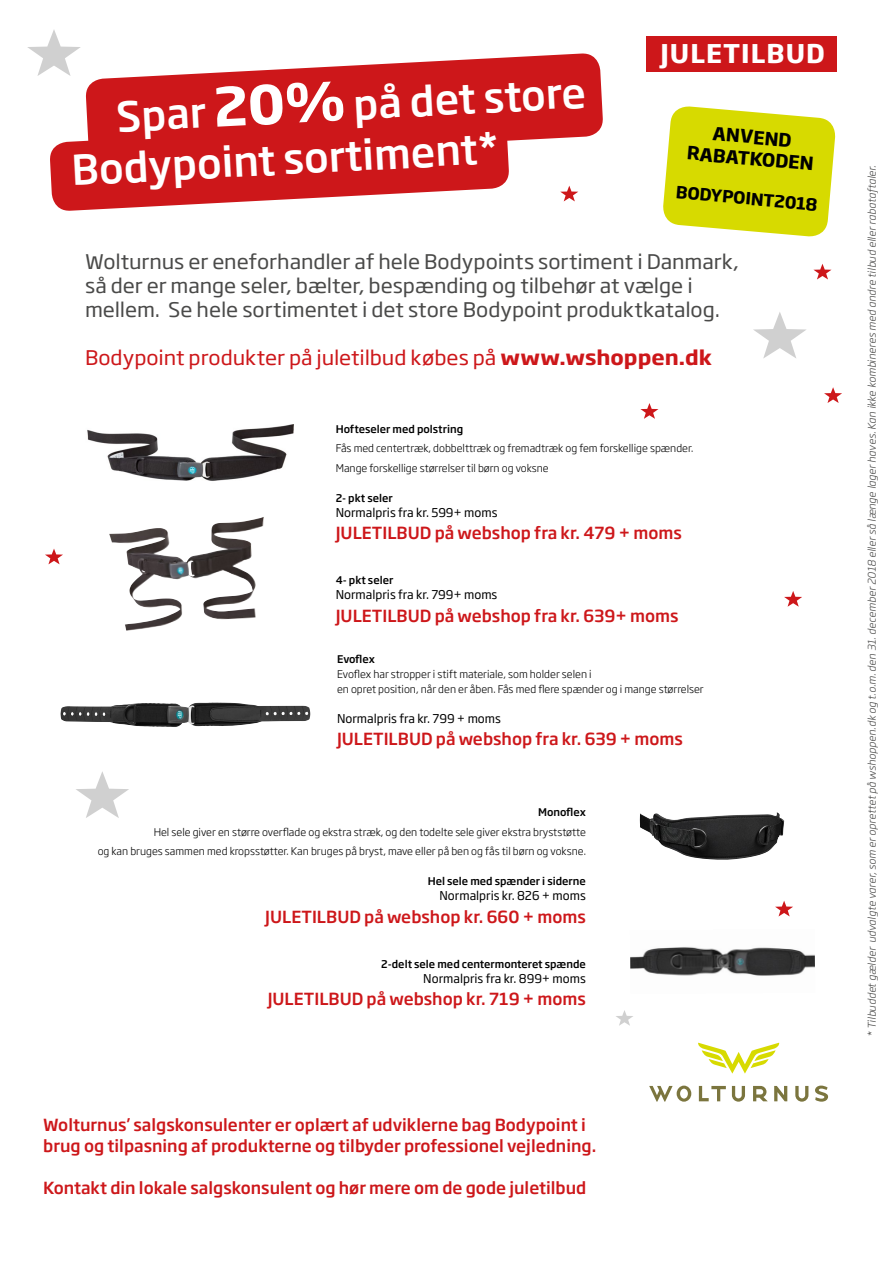
<style>
.page{position:relative;width:893px;height:1263px;background:#fff}
.page>*{position:absolute;margin:0;border:0;box-sizing:border-box;transform-origin:0 0}
.t1{font:500 40.5px/51px "Soho Gothic Pro";color:#fff}
.t2{font:700 25.5px "Soho Gothic Pro";letter-spacing:.04em;color:#fff}
.t3{font:19.95px/24px "Soho Gothic Pro";letter-spacing:-.005em;color:#4a4a49;scale:1.05 1}
.t4{font:19.95px "Soho Gothic Pro";letter-spacing:-.005em;color:#cd171a;scale:1.05 1}
.t5{font:700 18px/21.6px "Soho Gothic Pro";color:#000;text-align:center}
.t6{font:500 16.5px/21px "Soho Gothic Pro";color:#cd171a}
.t7{font:700 16.5px "Soho Gothic Pro";color:#000}
.t8{font:12px "Soho Gothic Pro";color:#000}
.t9{font:300 10.5px/19.5px "Soho Gothic Pro";color:#000}
.t10{font:italic 300 10.5px "Soho Gothic Pro";letter-spacing:.005em;color:#4a4a49}
.t11{font:500 10.5px "Soho Gothic Pro";color:#000}
.s1{font-weight:700;font-size:52.5px}
.s2{font-weight:700}
</style>
<div class="page">
<svg style="left:616px;top:1010px;width:17px;height:16px"></svg>
<svg style="left:27px;top:30px;width:54px;height:46px"></svg>
<svg style="left:560px;top:186px;width:18px;height:15px"></svg>
<svg style="left:663px;top:106px;width:173px;height:131px"></svg>
<svg style="left:50px;top:140px;width:459px;height:71px"></svg>
<svg style="left:85px;top:53px;width:518px;height:110px;fill:#cd171a"></svg>
<div style="left:646px;top:36px;width:191px;height:35px;background:#cd171a"></div>
<svg style="left:753px;top:312px;width:53px;height:46px"></svg>
<svg style="left:824px;top:387px;width:18px;height:16px"></svg>
<svg style="left:813px;top:264px;width:18px;height:15px"></svg>
<svg style="left:76px;top:771px;width:53px;height:47px"></svg>
<svg style="left:784px;top:591px;width:18px;height:16px"></svg>
<svg style="left:775px;top:901px;width:18px;height:15px"></svg>
<svg style="left:45px;top:549px;width:18px;height:15px"></svg>
<svg style="left:640px;top:403px;width:18px;height:16px"></svg>
<svg style="left:649px;top:1085px;width:42px;height:17px"></svg>
<svg style="left:699px;top:1086px;width:27px;height:15px"></svg>
<svg style="left:732px;top:1086px;width:13px;height:16px"></svg>
<svg style="left:753px;top:1086px;width:15px;height:15px"></svg>
<svg style="left:774px;top:1086px;width:13px;height:15px"></svg>
<svg style="left:795px;top:1086px;width:13px;height:16px"></svg>
<svg style="left:815px;top:1085px;width:13px;height:17px"></svg>
<svg style="left:698px;top:1043px;width:82px;height:30px"></svg>
<img style="left:640px;top:813px;width:144px;height:47px">
<img style="left:630px;top:947px;width:185px;height:29px">
<img style="left:87px;top:424px;width:207px;height:57px">
<img style="left:109px;top:517px;width:155px;height:114px">
<img style="left:60px;top:702px;width:175px;height:25px">
<h1 class="t1" style="left:67px;top:91px;width:519px;text-indent:48px;rotate:-3deg">Spar <span class="s1">20%</span> på det store<br>Bodypoint sortiment*</h1>
<h2 class="t2" style="left:660px;top:34px;width:166px">JULETILBUD</h2>
<h3 class="t5" style="left:690px;top:119px;width:129px;rotate:5deg">ANVEND<br>RABATKODEN</h3>
<h3 class="t7" style="left:677px;top:179px;width:143px;rotate:5deg">BODYPOINT2018</h3>
<h3 class="t3" style="left:85px;top:249px;width:624px">Wolturnus er eneforhandler af hele Bodypoints sortiment i Danmark, så der er mange seler, bælter, bespænding og tilbehør at vælge i mellem. Se hele sortimentet i det store Bodypoint produktkatalog.</h3>
<h3 class="t4" style="left:85px;top:342px;width:598px">Bodypoint produkter på juletilbud købes på <span class="s2">www.wshoppen.dk</span></h3>
<p class="t11" style="left:336px;top:420px;width:129px">Hofteseler med polstring</p>
<p class="t9" style="left:336px;top:438px;width:359px">Fås med centertræk, dobbelttræk og fremadtræk og fem forskellige spænder.<br>Mange forskellige størrelser til børn og voksne</p>
<p class="t11" style="left:336px;top:489px;width:59px">2- pkt seler</p>
<p class="t8" style="left:336px;top:503px;width:163px">Normalpris fra kr. 599+ moms</p>
<h3 class="t6" style="left:336px;top:521px;width:348px">JULETILBUD på webshop fra kr. 479 + moms</h3>
<p class="t11" style="left:336px;top:572px;width:59px">4- pkt seler</p>
<p class="t8" style="left:336px;top:585px;width:163px">Normalpris fra kr. 799+ moms</p>
<h3 class="t6" style="left:336px;top:604px;width:344px">JULETILBUD på webshop fra kr. 639+ moms</h3>
<p class="t11" style="left:337px;top:650px;width:39px">Evoflex</p>
<p class="t9" style="left:337px;top:666px;width:368px;line-height:15px">Evoflex har stropper i stift materiale, som holder selen i<br>en opret position, når den er åben. Fås med flere spænder og i mange størrelser</p>
<p class="t8" style="left:337px;top:709px;width:165px">Normalpris fra kr. 799 + moms</p>
<h3 class="t6" style="left:337px;top:727px;width:348px">JULETILBUD på webshop fra kr. 639 + moms</h3>
<p class="t11" style="left:538px;top:804px;width:49px">Monoflex</p>
<p class="t9" style="left:98px;top:821px;width:490px;text-align:right">Hel sele giver en større overflade og ekstra stræk, og den todelte sele giver ekstra bryststøtte<br>og kan bruges sammen med kropsstøtter. Kan bruges på bryst, mave eller på ben og fås til børn og voksne.</p>
<p class="t11" style="left:428px;top:873px;width:160px">Hel sele med spænder i siderne</p>
<p class="t8" style="left:439px;top:886px;width:148px">Normalpris kr. 826 + moms</p>
<h3 class="t6" style="left:265px;top:905px;width:322px">JULETILBUD på webshop kr. 660 + moms</h3>
<p class="t11" style="left:381px;top:955px;width:206px">2-delt sele med centermonteret spænde</p>
<p class="t8" style="left:423px;top:969px;width:164px">Normalpris fra kr. 899+ moms</p>
<h3 class="t6" style="left:268px;top:988px;width:320px">JULETILBUD på webshop kr. 719 + moms</h3>
<h3 class="t6" style="left:43px;top:1114px;width:554px">Wolturnus’ salgskonsulenter er oplært af udviklerne bag Bodypoint i brug og tilpasning af produkterne og tilbyder professionel vejledning.</h3>
<h3 class="t6" style="left:43px;top:1177px;width:545px">Kontakt din lokale salgskonsulent og hør mere om de gode juletilbud</h3>
<p class="t10" style="left:864px;top:1037px;width:873px;rotate:-90deg">* Tilbuddet gælder udvalgte varer, som er oprettet på wshoppen.dk og t.o.m. den 31. december 2018 eller så længe lager haves. Kan ikke kombineres med andre tilbud eller rabataftaler.</p>
</div>
